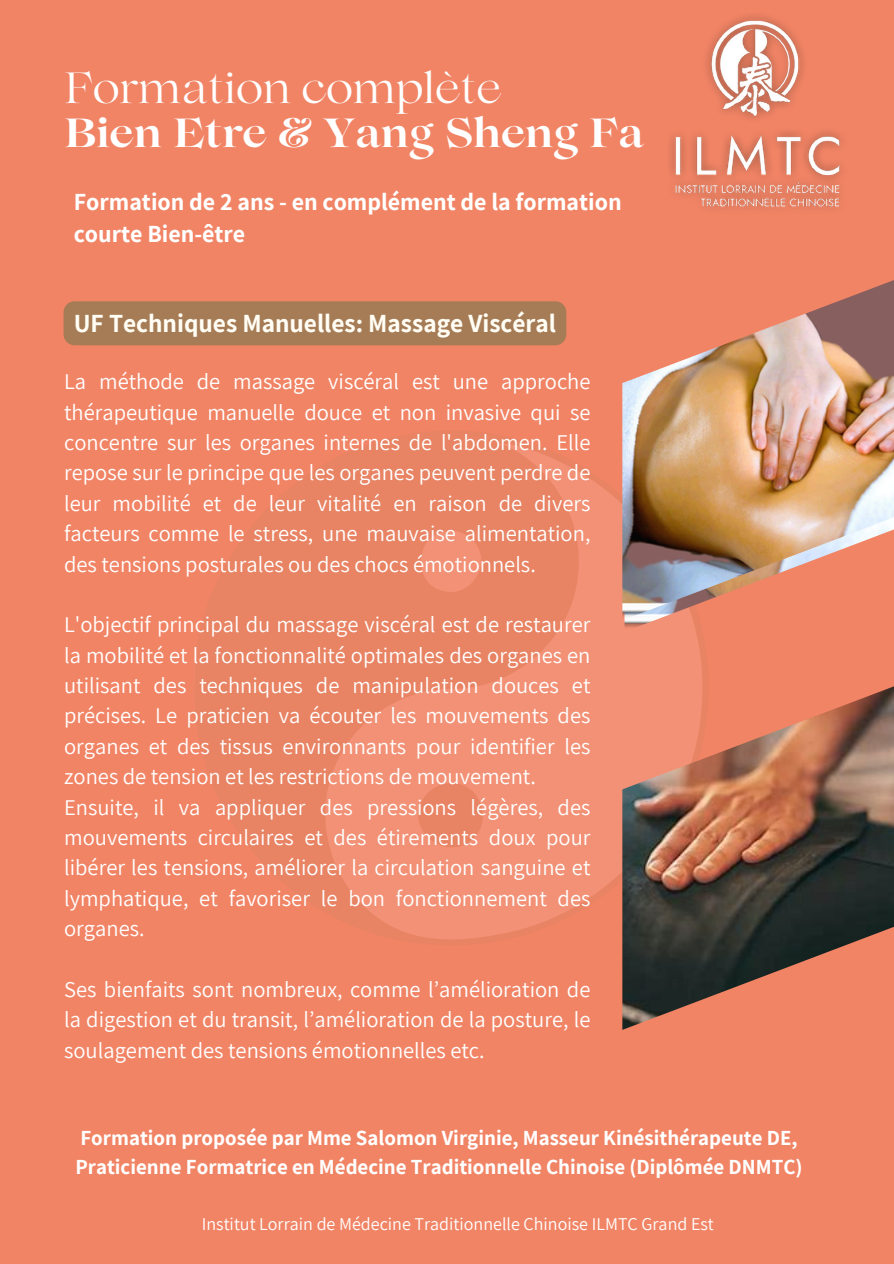
<style>
.page{position:relative;width:894px;height:1264px;background:#fff}
.page>*{position:absolute;margin:0;border:0;box-sizing:border-box;transform-origin:0 0}
.t1{font:43.5px "Lovelace";color:#fff}
.t2{font:700 40.5px "Lovelace";color:#fff}
.t3{font:700 25.5px "Assistant";color:#fffdf4}
.t4{font:700 24px/32.7px "Assistant";color:#fff}
.t5{font:22.5px/30.3px "Assistant";color:#fff;text-align:justify}
.t6{font:700 21px/29.2px "Assistant";color:#fff}
.t7{font:18px "Assistant";color:#fff}
</style>
<div class="page">
<div style="left:0;top:0;width:893px;height:1263px;background:#f18465"></div>
<svg style="left:325px;top:444px;width:376px;height:495px;fill:#f29175"></svg>
<img style="left:622px;top:666px;width:271px;height:363px">
<img style="left:670px;top:15px;width:172px;height:192px">
<img style="left:624px;top:620px;width:77px;height:11px">
<div style="left:64px;top:301px;width:502px;height:44px;background:#a57c55;border-radius:11px"></div>
<img style="left:622px;top:280px;width:271px;height:340px">
<h1 class="t1" style="left:64px;top:71px;width:438px">Formation complète</h1>
<h2 class="t2" style="left:64px;top:118px;width:581px">Bien Etre &amp; Yang Sheng Fa</h2>
<h3 class="t4" style="left:74px;top:185px;width:549px">Formation de 2 ans - en complément de la formation courte Bien-être</h3>
<p class="t3" style="left:74px;top:306px;width:483px">UF Techniques Manuelles: Massage Viscéral</p>
<h3 class="t5" style="left:64px;top:366px;width:527px">La méthode de massage viscéral est une approche thérapeutique manuelle douce et non invasive qui se concentre sur les organes internes de l'abdomen. Elle repose sur le principe que les organes peuvent perdre de leur mobilité et de leur vitalité en raison de divers facteurs comme le stress, une mauvaise alimentation, des tensions posturales ou des chocs émotionnels.</h3>
<h5 class="t5" style="left:64px;top:609px;width:527px;text-align:left">L'objectif principal du massage viscéral est de restaurer la mobilité et la fonctionnalité optimales des organes en utilisant des techniques de manipulation douces et précises. Le praticien va écouter les mouvements des organes et des tissus environnants pour identifier les zones de tension et les restrictions de mouvement.<br>Ensuite, il va appliquer des pressions légères, des mouvements circulaires et des étirements doux pour libérer les tensions, améliorer la circulation sanguine et lymphatique, et favoriser le bon fonctionnement des organes.</h5>
<h5 class="t5" style="left:64px;top:973px;width:527px">Ses bienfaits sont nombreux, comme l’amélioration de la digestion et du transit, l’amélioration de la posture, le soulagement des tensions émotionnelles etc.</h5>
<h5 class="t6" style="left:75px;top:1122px;width:728px">Formation proposée par Mme Salomon Virginie, Masseur Kinésithérapeute DE,<br>Praticienne Formatrice en Médecine Traditionnelle Chinoise (Diplômée DNMTC)</h5>
<p class="t7" style="left:202px;top:1211px;width:513px">Institut Lorrain de Médecine Traditionnelle Chinoise ILMTC Grand Est</p>
</div>
